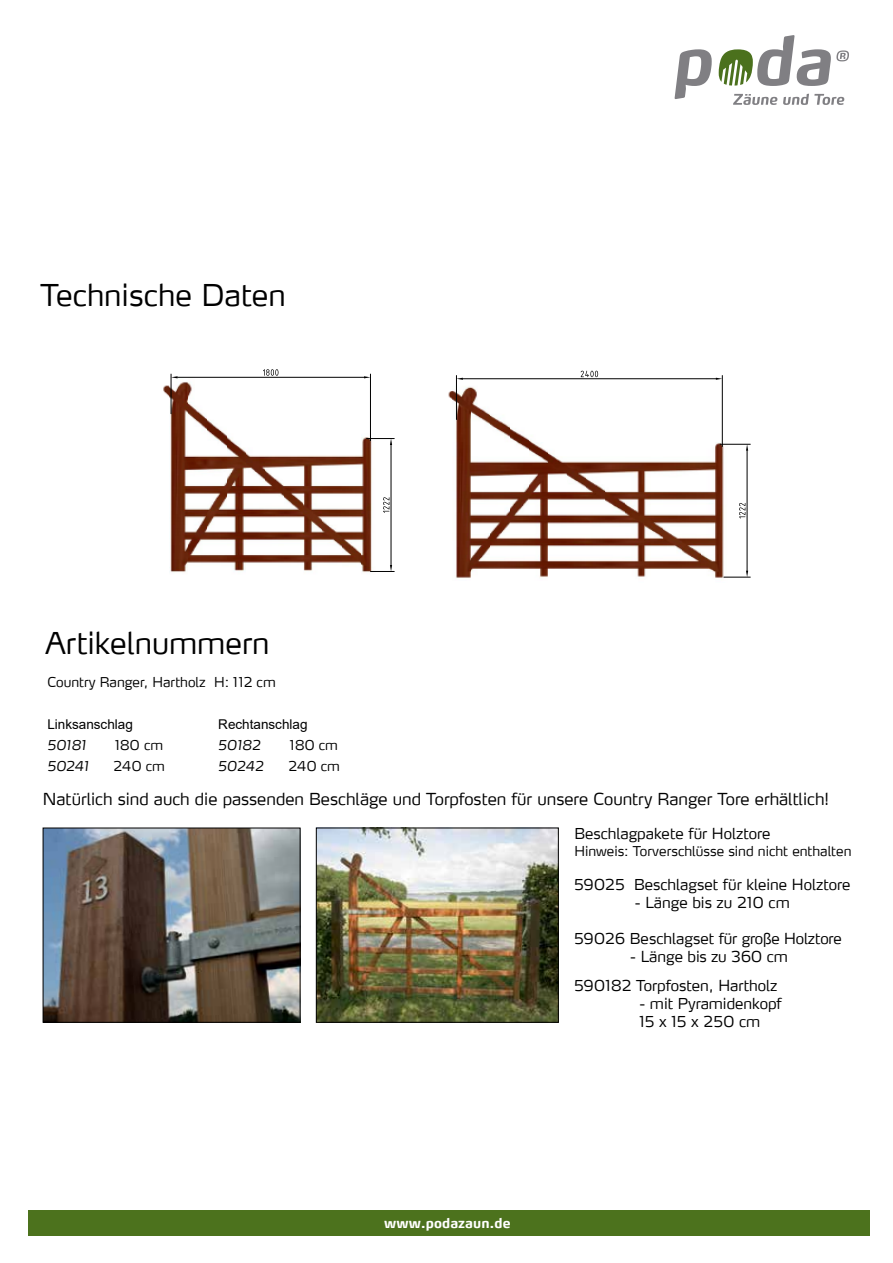
<style>
.page{position:relative;width:893px;height:1263px;background:#fff}
.page>*{position:absolute;margin:0;border:0;box-sizing:border-box;transform-origin:0 0}
.t1{font:300 30px "Max";color:#000}
.t2{font:300 16.5px "Max LF";color:#000}
.t3{font:300 15px/28.5px "Max LF";color:#000}
.t4{font:300 15px "Max";color:#000}
.t5{font:300 13.5px "Max LF";color:#000}
.t6{font:13.5px "Arial";color:#000}
.t7{font:italic 300 13.5px "Max LF";letter-spacing:.02em;color:#000}
.t8{font:700 13.5px "Max LF";color:#fff}
</style>
<div class="page">
<svg style="left:675px;top:49px;width:37px;height:50px"></svg>
<svg style="left:733px;top:94px;width:44px;height:11px"></svg>
<svg style="left:783px;top:94px;width:61px;height:11px"></svg>
<svg style="left:719px;top:35px;width:130px;height:51px"></svg>
<svg style="left:163px;top:373px;width:232px;height:200px"></svg>
<hr style="left:171px;top:374px;width:1px;height:40px;background:#000">
<hr style="left:370px;top:374px;width:1px;height:67px;background:#000">
<hr style="left:178px;top:377px;width:186px;height:1px;background:#000">
<svg style="left:171px;top:376px;width:7px;height:2px"></svg>
<svg style="left:364px;top:376px;width:6px;height:2px"></svg>
<svg style="left:263px;top:369px;width:16px;height:7px"></svg>
<hr style="left:391px;top:445px;width:1px;height:120px;background:#000">
<svg style="left:370px;top:565px;width:24px;height:7px"></svg>
<svg style="left:367px;top:438px;width:27px;height:7px"></svg>
<svg style="left:383px;top:497px;width:6px;height:16px"></svg>
<svg style="left:448px;top:370px;width:303px;height:208px"></svg>
<hr style="left:456px;top:375px;width:1px;height:44px;background:#000">
<hr style="left:722px;top:375px;width:1px;height:71px;background:#000">
<hr style="left:463px;top:378px;width:253px;height:1px;background:#000">
<svg style="left:457px;top:378px;width:6px;height:2px"></svg>
<svg style="left:716px;top:378px;width:6px;height:2px"></svg>
<svg style="left:581px;top:371px;width:17px;height:7px"></svg>
<hr style="left:720px;top:444px;width:30px;height:1px;background:#000">
<hr style="left:747px;top:451px;width:1px;height:120px;background:#000">
<svg style="left:724px;top:571px;width:26px;height:7px"></svg>
<svg style="left:746px;top:444px;width:2px;height:7px"></svg>
<svg style="left:739px;top:503px;width:6px;height:15px"></svg>
<img style="left:45px;top:830px;width:253px;height:190px">
<div style="left:43px;top:828px;width:257px;height:194px;border:1px solid #000"></div>
<img style="left:318px;top:830px;width:238px;height:190px">
<div style="left:316px;top:828px;width:242px;height:194px;border:1px solid #000"></div>
<div style="left:28px;top:1210px;width:842px;height:26px;background:#4c721d"></div>
<h1 class="t1" style="left:41px;top:276px;width:247px">Technische Daten</h1>
<h1 class="t1" style="left:45px;top:624px;width:226px">Artikelnummern</h1>
<p class="t5" style="left:47px;top:674px;width:230px">Country Ranger, Hartholz H: 112 cm</p>
<p class="t6" style="left:47px;top:715px;width:87px">Linksanschlag</p>
<p class="t7" style="left:47px;top:737px;width:40px">50181</p>
<p class="t5" style="left:115px;top:737px;width:50px">180 cm</p>
<p class="t7" style="left:47px;top:758px;width:43px">50241</p>
<p class="t5" style="left:114px;top:758px;width:53px">240 cm</p>
<p class="t6" style="left:218px;top:714px;width:91px">Rechtanschlag</p>
<p class="t7" style="left:218px;top:736px;width:44px">50182</p>
<p class="t5" style="left:290px;top:736px;width:50px">180 cm</p>
<p class="t7" style="left:218px;top:757px;width:47px">50242</p>
<p class="t5" style="left:289px;top:757px;width:53px">240 cm</p>
<p class="t2" style="left:43px;top:789px;width:788px">Natürlich sind auch die passenden Beschläge und Torpfosten für unsere Country Ranger Tore erhältlich!</p>
<p class="t3" style="left:574px;top:819px;width:198px">Beschlagpakete für Holztore</p>
<p class="t5" style="left:574px;top:842px;width:279px">Hinweis: Torverschlüsse sind nicht enthalten</p>
<p class="t3" style="left:574px;top:870px;width:278px">59025 Beschlagset für kleine Holztore</p>
<p class="t3" style="left:635px;top:888px;width:156px">- Länge bis zu 210 cm</p>
<p class="t3" style="left:574px;top:924px;width:269px">59026 Beschlagset für große Holztore</p>
<p class="t3" style="left:574px;top:942px;width:215px;text-indent:56px">- Länge bis zu 360 cm<br>590182 Torpfosten, Hartholz</p>
<p class="t4" style="left:639px;top:994px;width:144px">- mit Pyramidenkopf</p>
<p class="t3" style="left:639px;top:1006px;width:122px">15 x 15 x 250 cm</p>
<p class="t8" style="left:384px;top:1214px;width:128px">www.podazaun.de</p>
</div>
